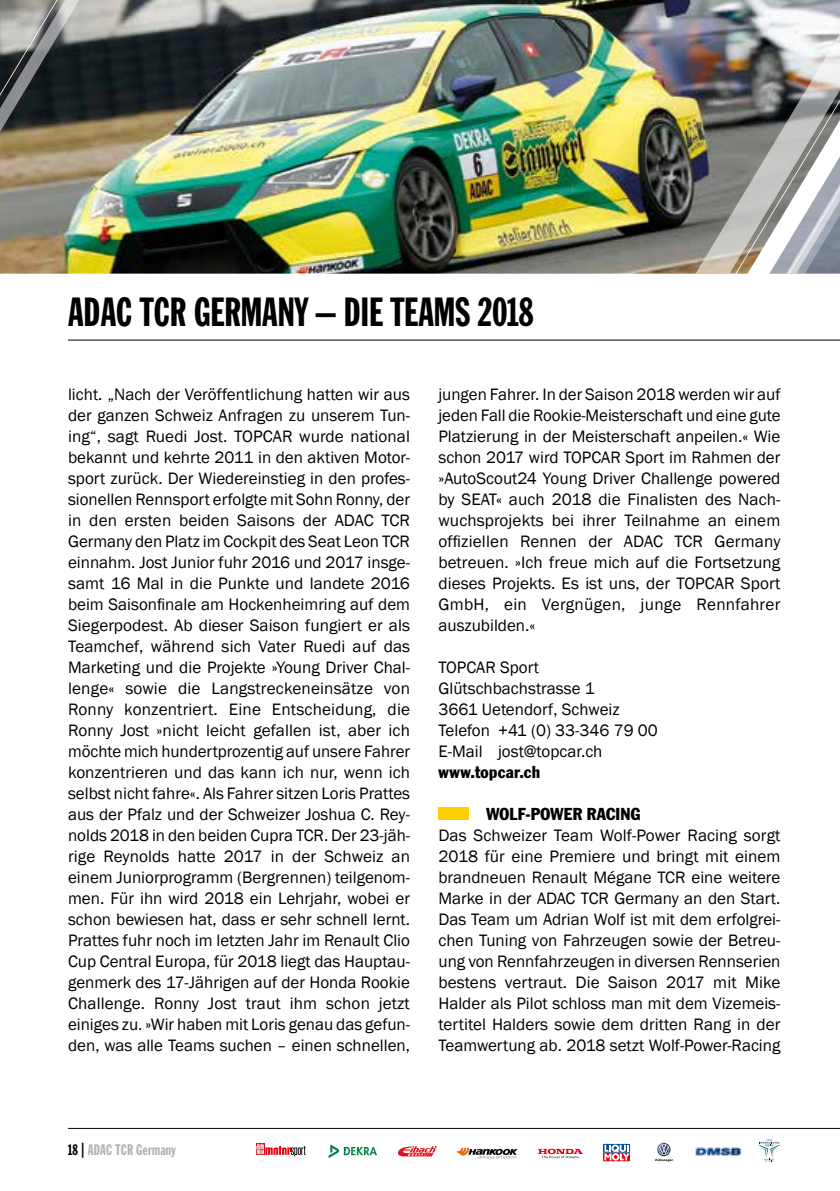
<style>
.page{position:relative;width:840px;height:1191px;background:#fff}
.page>*{position:absolute;margin:0;border:0;box-sizing:border-box;transform-origin:0 0}
.t1{font:40px "Franklin Gothic Std Extra Cond";color:#000}
.t2{font:17px/21px "Franklin Gothic";color:#000;text-align:justify}
.t3{font:condensed 17px "Franklin Gothic Std";letter-spacing:.01em;color:#000}
.t4{font:15px "Franklin Gothic Std Extra Cond";letter-spacing:.01em;color:#b3b2b2}
.s1{color:#000}
</style>
<div class="page">
<hr style="left:68px;top:1128px;width:771px;height:1px;background:#000">
<svg style="left:758px;top:1139px;width:21px;height:22px"></svg>
<svg style="left:456px;top:1147px;width:61px;height:12px"></svg>
<svg style="left:256px;top:1143px;width:49px;height:13px"></svg>
<svg style="left:328px;top:1144px;width:49px;height:14px"></svg>
<svg style="left:398px;top:1146px;width:38px;height:10px"></svg>
<svg style="left:602px;top:1143px;width:28px;height:18px"></svg>
<svg style="left:602px;top:1143px;width:27px;height:18px"></svg>
<svg style="left:538px;top:1148px;width:44px;height:10px"></svg>
<svg style="left:654px;top:1142px;width:18px;height:19px"></svg>
<img style="left:695px;top:1147px;width:47px;height:9px">
<div style="left:438px;top:807px;width:31px;height:13px;background:#ffd000"></div>
<hr style="left:68px;top:340px;width:771px;height:1px;background:#000">
<img style="left:89px;top:0;width:606px;height:274px">
<img style="left:695px;top:0;width:144px;height:274px">
<img style="left:0;top:0;width:89px;height:274px">
<h1 class="t1" style="left:68px;top:290px;width:466px">ADAC TCR GERMANY – DIE TEAMS 2018</h1>
<p class="t2" style="left:68px;top:384px;width:343px">licht. „Nach der Veröffentlichung hatten wir aus der ganzen Schweiz Anfragen zu unserem Tun&shy;ing“, sagt Ruedi Jost. TOPCAR wurde national bekannt und kehrte 2011 in den aktiven Motor&shy;sport zurück. Der Wiedereinstieg in den profes&shy;sionellen Rennsport erfolgte mit Sohn Ronny, der in den ersten beiden Saisons der ADAC TCR Germany den Platz im Cockpit des Seat Leon TCR einnahm. Jost Junior fuhr 2016 und 2017 insge&shy;samt 16 Mal in die Punkte und landete 2016 beim Saisonfinale am Hockenheimring auf dem Siegerpodest. Ab dieser Saison fungiert er als Teamchef, während sich Vater Ruedi auf das Marketing und die Projekte »Young Driver Chal&shy;lenge« sowie die Langstreckeneinsätze von Ronny konzentriert. Eine Entscheidung, die Ronny Jost »nicht leicht gefallen ist, aber ich möchte mich hundertprozentig auf unsere Fahrer konzentrieren und das kann ich nur, wenn ich selbst nicht fahre«. Als Fahrer sitzen Loris Prattes aus der Pfalz und der Schweizer Joshua C. Rey&shy;nolds 2018 in den beiden Cupra TCR. Der 23-jäh&shy;rige Reynolds hatte 2017 in der Schweiz an einem Juniorprogramm (Bergrennen) teilgenom&shy;men. Für ihn wird 2018 ein Lehrjahr, wobei er schon bewiesen hat, dass er sehr schnell lernt.<br>Prattes fuhr noch im letzten Jahr im Renault Clio Cup Central Europa, für 2018 liegt das Hauptau&shy;genmerk des 17-Jährigen auf der Honda Rookie Challenge. Ronny Jost traut ihm schon jetzt einiges zu. »Wir haben mit Loris genau das gefun&shy;den, was alle Teams suchen – einen schnellen,</p>
<p class="t2" style="left:438px;top:384px;width:343px">jungen Fahrer. In der Saison 2018 werden wir auf jeden Fall die Rookie-Meisterschaft und eine gute Platzierung in der Meisterschaft anpeilen.« Wie schon 2017 wird TOPCAR Sport im Rahmen der »AutoScout24 Young Driver Challenge powered by SEAT« auch 2018 die Finalisten des Nach&shy;wuchsprojekts bei ihrer Teilnahme an einem offiziellen Rennen der ADAC TCR Germany betreuen. »Ich freue mich auf die Fortsetzung dieses Projekts. Es ist uns, der TOPCAR Sport GmbH, ein Vergnügen, junge Rennfahrer auszubilden.«</p>
<p class="t2" style="left:438px;top:657px;width:221px;text-align:left">TOPCAR Sport<br>Glütschbachstrasse 1<br>3661 Uetendorf, Schweiz<br>Telefon +41 (0) 33-346 79 00<br>E-Mail jost@topcar.ch</p>
<p class="t3" style="left:438px;top:761px;width:103px">www.topcar.ch</p>
<p class="t3" style="left:486px;top:803px;width:156px">WOLF-POWER RACING</p>
<p class="t2" style="left:438px;top:825px;width:343px">Das Schweizer Team Wolf-Power Racing sorgt 2018 für eine Premiere und bringt mit einem brandneuen Renault Mégane TCR eine weitere Marke in der ADAC TCR Germany an den Start.<br>Das Team um Adrian Wolf ist mit dem erfolgrei&shy;chen Tuning von Fahrzeugen sowie der Betreu&shy;ung von Rennfahrzeugen in diversen Rennserien bestens vertraut. Die Saison 2017 mit Mike Halder als Pilot schloss man mit dem Vizemeis&shy;tertitel Halders sowie dem dritten Rang in der Teamwertung ab. 2018 setzt Wolf-Power-Racing</p>
<p class="t4" style="left:68px;top:1141px;width:109px"><span class="s1">18 |</span> ADAC TCR Germany</p>
</div>
